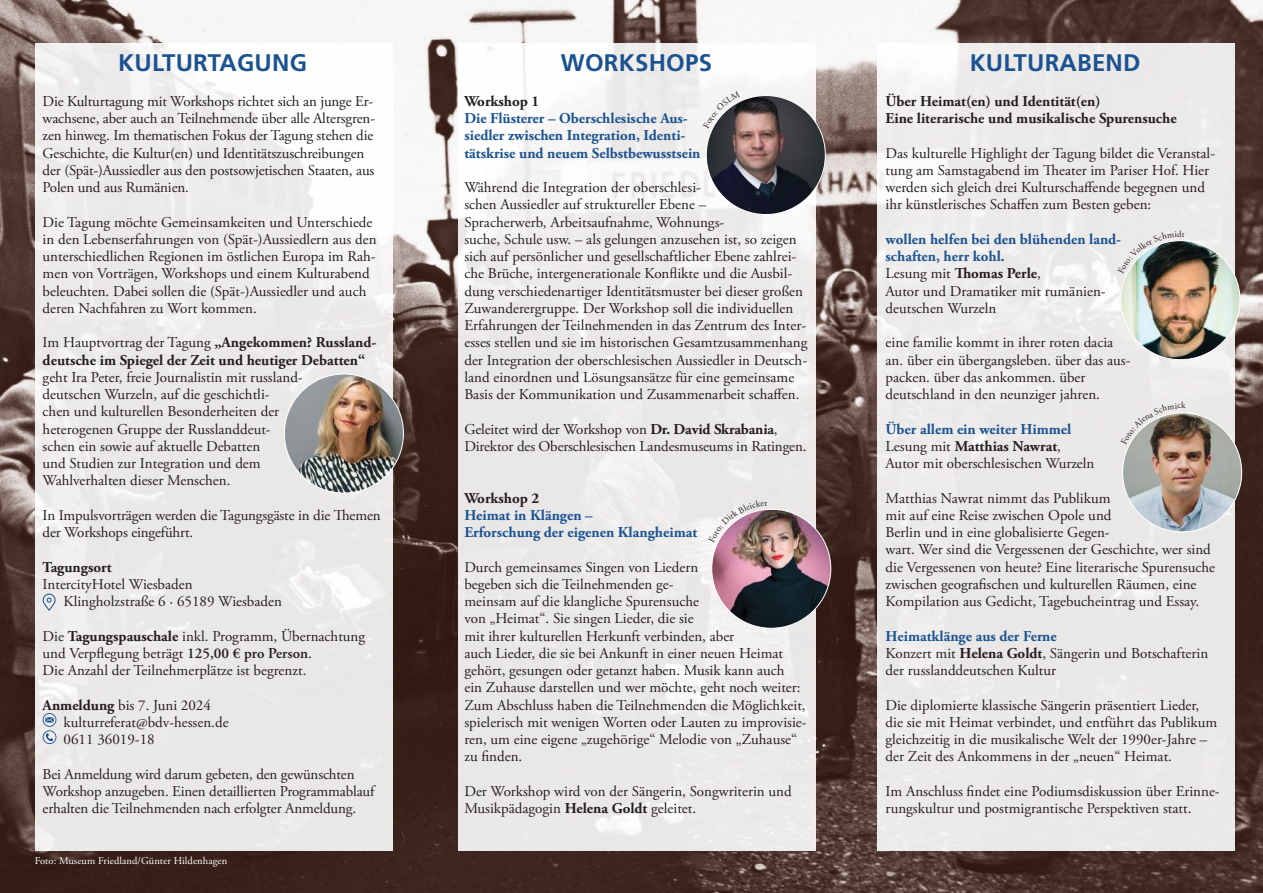
<style>
.page{position:relative;width:1263px;height:893px;background:#fff}
.page>*{position:absolute;margin:0;border:0;box-sizing:border-box;transform-origin:0 0}
.t1{font:700 24px "Frutiger LT Std";letter-spacing:.01em;color:#1b5391}
.t2{font:15px/17.2px "Adobe Garamond Pro";color:#241f1f}
.t3{font:700 15px/17.2px "Adobe Garamond Pro";color:#241f1f}
.t4{font:700 15px/17.2px "Adobe Garamond Pro";color:#1b5391}
.t5{font:10.5px "Adobe Garamond Pro";letter-spacing:.01em;color:#fff}
.s1{font-weight:400}
.s2{font-weight:700}
.s3{font-weight:600}
.s4{font-weight:700;color:#1b5391}
</style>
<div class="page">
<img style="left:0;top:0;width:1263px;height:893px">
<svg style="left:35px;top:43px;width:357px;height:807px;fill:#ebe9e8"></svg>
<svg style="left:42px;top:593px;width:14px;height:18px"></svg>
<svg style="left:43px;top:713px;width:13px;height:31px"></svg>
<div style="left:458px;top:43px;width:357px;height:807px;background:linear-gradient(to bottom,#f5f4f3,#e8e6e5)"></div>
<img style="left:706px;top:95px;width:119px;height:120px">
<div style="left:878px;top:43px;width:357px;height:807px;background:#ece9e8"></div>
<img style="left:284px;top:374px;width:119px;height:119px;border-radius:60px">
<img style="left:712px;top:510px;width:119px;height:118px">
<img style="left:1121px;top:241px;width:119px;height:119px;border-radius:60px">
<img style="left:1122px;top:413px;width:120px;height:119px;border-radius:60px">
<svg style="left:703px;top:91px;width:37px;height:37px"></svg>
<svg style="left:708px;top:500px;width:59px;height:42px"></svg>
<svg style="left:1127px;top:240px;width:57px;height:34px"></svg>
<svg style="left:1129px;top:412px;width:57px;height:33px"></svg>
<h1 class="t1" style="left:118px;top:49px;width:190px">KULTURTAGUNG</h1>
<p class="t2" style="left:43px;top:93px;width:334px">Die Kulturtagung mit Workshops richtet sich an junge Er&shy;wachsene, aber auch an Teilnehmende über alle Altersgren&shy;zen hinweg. Im thematischen Fokus der Tagung stehen die Geschichte, die Kultur(en) und Identitätszuschreibungen der (Spät-)Aussiedler aus den postsowjetischen Staaten, aus Polen und aus Rumänien.</p>
<p class="t2" style="left:43px;top:214px;width:336px">Die Tagung möchte Gemeinsamkeiten und Unterschiede in den Lebenserfahrungen von (Spät-)Aussiedlern aus den unterschiedlichen Regionen im östlichen Europa im Rah&shy;men von Vorträgen, Workshops und einem Kulturabend beleuchten. Dabei sollen die (Spät-)Aussiedler und auch deren Nachfahren zu Wort kommen.</p>
<p class="t3" style="left:43px;top:334px;width:335px"><span class="s1">Im Hauptvortrag der Tagung</span> „Angekommen? Russland&shy;deutsche im Spiegel der Zeit und heutiger Debatten“</p>
<p class="t2" style="left:43px;top:369px;width:262px">geht Ira Peter, freie Journalistin mit russland&shy;deutschen Wurzeln, auf die geschichtli-<br>chen und kulturellen Besonderheiten der heterogenen Gruppe der Russlanddeut&shy;schen ein sowie auf aktuelle Debatten<br>und Studien zur Integration und dem Wahlverhalten dieser Menschen.</p>
<p class="t2" style="left:43px;top:507px;width:340px">In Impulsvorträgen werden die Tagungsgäste in die Themen der Workshops eingeführt.</p>
<p class="t3" style="left:43px;top:558px;width:71px">Tagungsort</p>
<p class="t2" style="left:64px;top:576px;width:220px;text-indent:-21px">IntercityHotel Wiesbaden<br>Klingholzstraße 6 · 65189 Wiesbaden</p>
<p class="t2" style="left:43px;top:628px;width:324px">Die <span class="s2">Tagungspauschale</span> inkl. Programm, Übernachtung und Verpflegung beträgt <span class="s3">125,00 € pro Person</span>.<br>Die Anzahl der Teilnehmerplätze ist begrenzt.</p>
<p class="t2" style="left:64px;top:697px;width:166px;text-indent:-21px"><span class="s2">Anmeldung</span> bis 7. Juni 2024 kulturreferat@bdv-hessen.de<br>0611 36019-18</p>
<p class="t2" style="left:43px;top:766px;width:333px">Bei Anmeldung wird darum gebeten, den gewünschten<br>Workshop anzugeben. Einen detaillierten Programmablauf erhalten die Teilnehmenden nach erfolgter Anmeldung.</p>
<p class="t5" style="left:35px;top:854px;width:194px">Foto: Museum Friedland/Günter Hildenhagen</p>
<h1 class="t1" style="left:561px;top:49px;width:153px">WORKSHOPS</h1>
<p class="t3" style="left:464px;top:93px;width:76px">Workshop 1</p>
<p class="t4" style="left:464px;top:110px;width:238px">Die Flüsterer – Oberschlesische Aus&shy;siedler zwischen Integration, Identi&shy;tätskrise und neuem Selbstbewusstsein</p>
<p class="t2" style="left:464px;top:179px;width:344px">Während die Integration der oberschlesi-<br>schen Aussiedler auf struktureller Ebene –<br>Spracherwerb, Arbeitsaufnahme, Wohnungs-<br>suche, Schule usw. – als gelungen anzusehen ist, so zeigen sich auf persönlicher und gesellschaftlicher Ebene zahlrei&shy;che Brüche, intergenerationale Konflikte und die Ausbil&shy;dung verschiedenartiger Identitätsmuster bei dieser großen Zuwanderergruppe. Der Workshop soll die individuellen Erfahrungen der Teilnehmenden in das Zentrum des Inter&shy;esses stellen und sie im historischen Gesamtzusammenhang der Integration der oberschlesischen Aussiedler in Deutsch&shy;land einordnen und Lösungsansätze für eine gemeinsame Basis der Kommunikation und Zusammenarbeit schaffen.</p>
<p class="t2" style="left:464px;top:421px;width:344px">Geleitet wird der Workshop von <span class="s2">Dr. David Skrabania</span>,<br>Direktor des Oberschlesischen Landesmuseums in Ratingen.</p>
<p class="t3" style="left:464px;top:489px;width:76px">Workshop 2</p>
<p class="t4" style="left:464px;top:507px;width:234px">Heimat in Klängen –<br>Erforschung der eigenen Klangheimat</p>
<p class="t2" style="left:464px;top:559px;width:344px">Durch gemeinsames Singen von Liedern<br>begeben sich die Teilnehmenden ge-<br>meinsam auf die klangliche Spurensuche<br>von „Heimat“. Sie singen Lieder, die sie<br>mit ihrer kulturellen Herkunft verbinden, aber<br>auch Lieder, die sie bei Ankunft in einer neuen Heimat gehört, gesungen oder getanzt haben. Musik kann auch<br>ein Zuhause darstellen und wer möchte, geht noch weiter:<br>Zum Abschluss haben die Teilnehmenden die Möglichkeit, spielerisch mit wenigen Worten oder Lauten zu improvisie&shy;ren, um eine eigene „zugehörige“ Melodie von „Zuhause“ zu finden.</p>
<p class="t2" style="left:464px;top:783px;width:329px">Der Workshop wird von der Sängerin, Songwriterin und<br>Musikpädagogin <span class="s2">Helena Goldt</span> geleitet.</p>
<h1 class="t1" style="left:970px;top:49px;width:172px">KULTURABEND</h1>
<p class="t3" style="left:885px;top:93px;width:293px">Über Heimat(en) und Identität(en)<br>Eine literarische und musikalische Spurensuche</p>
<p class="t2" style="left:885px;top:145px;width:331px">Das kulturelle Highlight der Tagung bildet die Veranstal&shy;tung am Samstagabend im Theater im Pariser Hof. Hier werden sich gleich drei Kulturschaffende begegnen und ihr künstlerisches Schaffen zum Besten geben:</p>
<p class="t2" style="left:885px;top:231px;width:237px"><span class="s4">wollen helfen bei den blühenden land&shy;schaften, herr kohl.<br></span>Lesung mit <span class="s2">Thomas Perle</span>,<br>Autor und Dramatiker mit rumänien&shy;deutschen Wurzeln</p>
<p class="t2" style="left:885px;top:334px;width:246px">eine familie kommt in ihrer roten dacia an. über ein übergangsleben. über das aus&shy;packen. über das ankommen. über deutschland in den neunziger jahren.</p>
<p class="t2" style="left:885px;top:421px;width:210px"><span class="s4">Über allem ein weiter Himmel<br></span>Lesung mit <span class="s2">Matthias Nawrat</span>,<br>Autor mit oberschlesischen Wurzeln</p>
<p class="t2" style="left:885px;top:490px;width:331px">Matthias Nawrat nimmt das Publikum<br>mit auf eine Reise zwischen Opole und<br>Berlin und in eine globalisierte Gegen-<br>wart. Wer sind die Vergessenen der Geschichte, wer sind die Vergessenen von heute? Eine literarische Spurensuche zwischen geografischen und kulturellen Räumen, eine Kompilation aus Gedicht, Tagebucheintrag und Essay.</p>
<p class="t2" style="left:885px;top:628px;width:324px"><span class="s4">Heimatklänge aus der Ferne<br></span>Konzert mit <span class="s2">Helena Goldt</span>, Sängerin und Botschafterin der russlanddeutschen Kultur</p>
<p class="t2" style="left:885px;top:697px;width:333px">Die diplomierte klassische Sängerin präsentiert Lieder, die sie mit Heimat verbindet, und entführt das Publikum gleichzeitig in die musikalische Welt der 1990er-Jahre – der Zeit des Ankommens in der „neuen“ Heimat.</p>
<p class="t2" style="left:885px;top:783px;width:336px">Im Anschluss findet eine Podiumsdiskussion über Erinne&shy;rungskultur und postmigrantische Perspektiven statt.</p>
</div>
